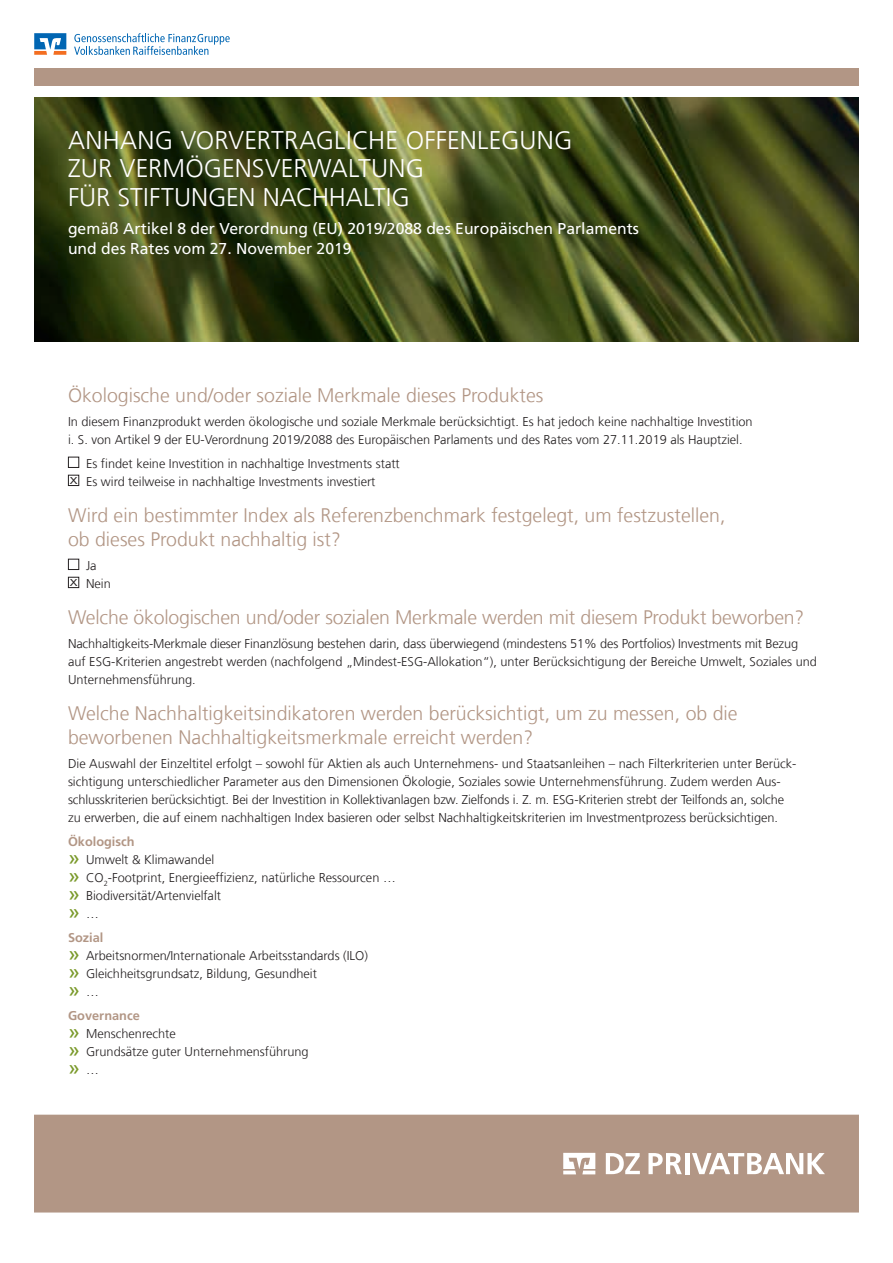
<style>
.page{position:relative;width:893px;height:1263px;background:#fff}
.page>*{position:absolute;margin:0;border:0;box-sizing:border-box;transform-origin:0 0}
.t1{font:300 25.5px/28.5px "Frutiger DZPB";letter-spacing:.005em;color:#fff}
.t2{font:21px "Frutiger DZPB";color:#7a992a}
.t3{font:300 19.5px/24px "Frutiger DZPB";color:#b29685}
.t4{font:15.75px/19.5px "Frutiger DZPB";color:#fff}
.t5{font:300 13.5px "Frutiger DZPB";color:#231f20;scale:1.3 1}
.t6{font:300 12.75px/18px "Frutiger DZPB";color:#231f20}
.s1{font-weight:700;color:#b29685}
.s2{font-weight:400;font-size:21px;color:#7a992a}
.s3{font-weight:300;font-size:12.75px;color:#231f20}
</style>
<div class="page">
<div style="left:34px;top:1115px;width:825px;height:97px;background:#b29685"></div>
<img style="left:34px;top:98px;width:825px;height:243px">
<div style="left:34px;top:68px;width:825px;height:17px;background:#b29685"></div>
<svg style="left:606px;top:1153px;width:34px;height:21px"></svg>
<svg style="left:648px;top:1153px;width:34px;height:21px"></svg>
<hr style="left:685px;top:1153px;width:4px;height:21px;background:#fff">
<svg style="left:692px;top:1153px;width:133px;height:21px"></svg>
<svg style="left:563px;top:1153px;width:32px;height:21px"></svg>
<svg style="left:74px;top:33px;width:156px;height:22px"></svg>
<svg style="left:34px;top:33px;width:32px;height:22px"></svg>
<div style="left:68px;top:559px;width:11px;height:11px;border:1px solid #231f20"></div>
<div style="left:68px;top:577px;width:11px;height:11px;border:1px solid #231f20"></div>
<div style="left:68px;top:457px;width:11px;height:11px;border:1px solid #231f20"></div>
<div style="left:68px;top:475px;width:11px;height:11px;border:1px solid #231f20"></div>
<h1 class="t1" style="left:68px;top:126px;width:506px">ANHANG VORVERTRAGLICHE OFFENLEGUNG<br>ZUR VERMÖGENSVERWALTUNG<br>FÜR STIFTUNGEN NACHHALTIG</h1>
<p class="t4" style="left:68px;top:219px;width:572px">gemäß Artikel 8 der Verordnung (EU) 2019/2088 des Europäischen Parlaments und des Rates vom 27. November 2019</p>
<h3 class="t3" style="left:68px;top:383px;width:477px">Ökologische und/oder soziale Merkmale dieses Produktes</h3>
<p class="t6" style="left:68px;top:412px;width:686px">In diesem Finanzprodukt werden ökologische und soziale Merkmale berücksichtigt. Es hat jedoch keine nachhaltige Investition i. S. von Artikel 9 der EU-Verordnung 2019/2088 des Europäischen Parlaments und des Rates vom 27.11.2019 als Hauptziel.</p>
<p class="t6" style="left:86px;top:454px;width:315px">Es findet keine Investition in nachhaltige Investments statt<br>Es wird teilweise in nachhaltige Investments investiert</p>
<h3 class="t3" style="left:68px;top:503px;width:659px">Wird ein bestimmter Index als Referenzbenchmark festgelegt, um festzustellen, ob dieses Produkt nachhaltig ist?</h3>
<p class="t6" style="left:86px;top:556px;width:26px">Ja<br>Nein</p>
<h3 class="t3" style="left:68px;top:605px;width:738px">Welche ökologischen und/oder sozialen Merkmale werden mit diesem Produkt beworben?</h3>
<p class="t6" style="left:68px;top:634px;width:750px">Nachhaltigkeits-Merkmale dieser Finanzlösung bestehen darin, dass überwiegend (mindestens 51% des Portfolios) Investments mit Bezug auf ESG-Kriterien angestrebt werden (nachfolgend „Mindest-ESG-Allokation“), unter Berücksichtigung der Bereiche Umwelt, Soziales und<br>Unternehmensführung.</p>
<h3 class="t3" style="left:68px;top:701px;width:671px">Welche Nachhaltigkeitsindikatoren werden berücksichtigt, um zu messen, ob die beworbenen Nachhaltigkeitsmerkmale erreicht werden?</h3>
<p class="t6" style="left:68px;top:754px;width:730px">Die Auswahl der Einzeltitel erfolgt – sowohl für Aktien als auch Unternehmens- und Staatsanleihen – nach Filterkriterien unter Berück&shy;sichtigung unterschiedlicher Parameter aus den Dimensionen Ökologie, Soziales sowie Unternehmensführung. Zudem werden Aus&shy;schlusskriterien berücksichtigt. Bei der Investition in Kollektivanlagen bzw. Zielfonds i. Z. m. ESG-Kriterien strebt der Teilfonds an, solche zu erwerben, die auf einem nachhaltigen Index basieren oder selbst Nachhaltigkeitskriterien im Investmentprozess berücksichtigen.</p>
<p class="t6" style="left:68px;top:832px;width:329px"><span class="s1">Ökologisch<br></span><span class="s2">»</span> Umwelt &amp; Klimawandel<br><span class="s2">»</span> CO<sub>2</sub>-Footprint, Energieeffizienz, natürliche Ressourcen … <span class="s2">»</span> Biodiversität/Artenvielfalt</p>
<h2 class="t2" style="left:68px;top:900px;width:32px">» <span class="s3">…</span></h2>
<p class="t6" style="left:68px;top:928px;width:301px"><span class="s1">Sozial<br></span><span class="s2">»</span> Arbeitsnormen/Internationale Arbeitsstandards (ILO) <span class="s2">»</span> Gleichheitsgrundsatz, Bildung, Gesundheit</p>
<h2 class="t2" style="left:68px;top:978px;width:32px">» <span class="s3">…</span></h2>
<p class="t6" style="left:68px;top:1006px;width:242px"><span class="s1">Governance<br></span><span class="s2">»</span> Menschenrechte<br><span class="s2">»</span> Grundsätze guter Unternehmensführung</p>
<h2 class="t2" style="left:68px;top:1056px;width:32px">» <span class="s3">…</span></h2>
<p class="t5" style="left:70px;top:471px;width:7px">x</p>
<p class="t5" style="left:70px;top:573px;width:7px">x</p>
</div>
